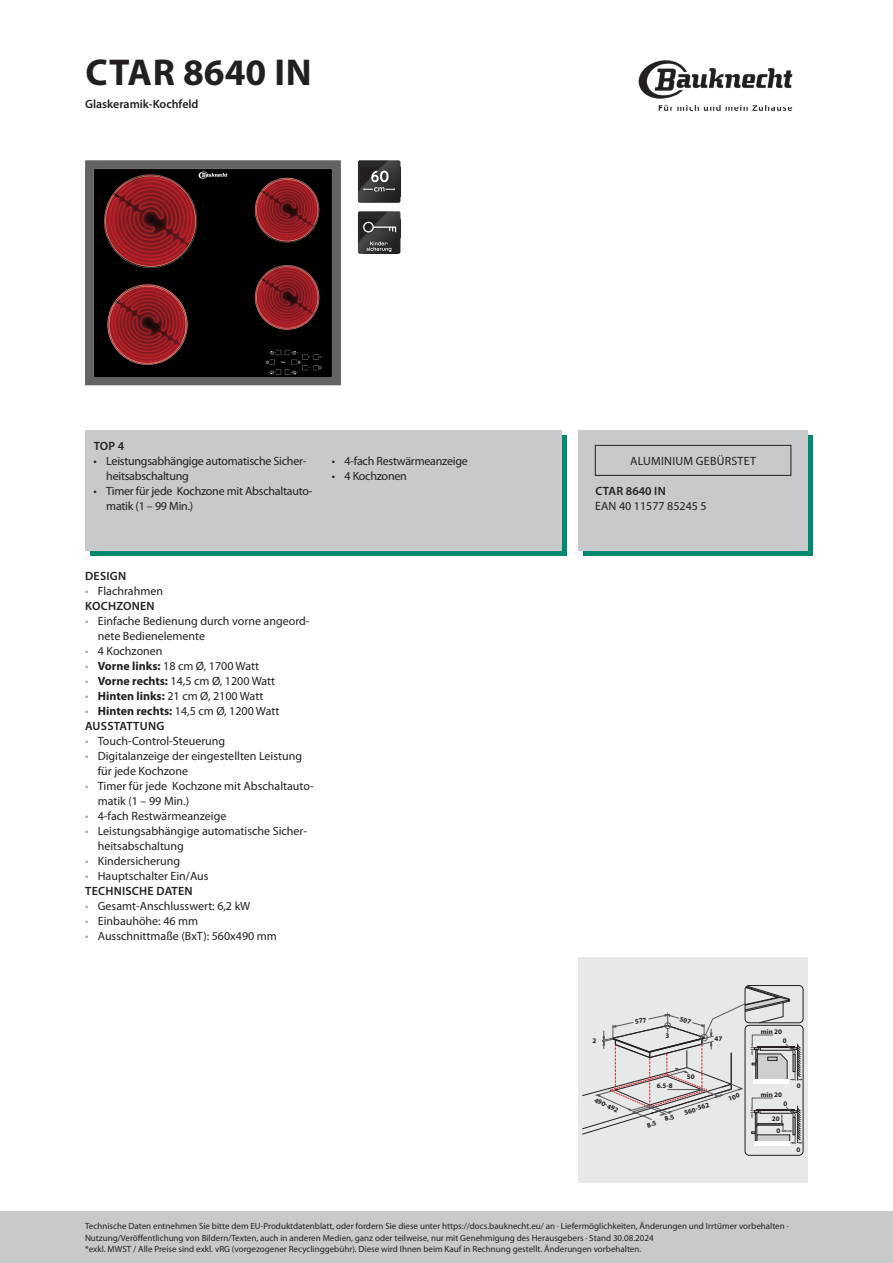
<style>
.page{position:relative;width:893px;height:1263px;background:#fff}
.page>*{position:absolute;margin:0;border:0;box-sizing:border-box;transform-origin:0 0}
.t1{font:700 37.5px "Myriad Pro";color:#231f20}
.t2{font:12px/15px "Myriad Pro";color:#231f20}
.t3{font:12px/15px "Myriad Pro";letter-spacing:-.02em;color:#231f20}
.t4{font:600 12px "Myriad Pro";color:#231f20}
.t5{font:12px "Myriad Pro";letter-spacing:.02em;color:#231f20}
.t6{font:9px/11.2px "Myriad Pro";color:#231f20}
.t7{font:700 7.05px/11.7px "Myriad Pro";color:#231f20;text-align:right}
.s1{color:#9ea0a2}
.s2{font-weight:600}
.s3{font-weight:700}
</style>
<div class="page">
<img style="left:638px;top:60px;width:155px;height:52px">
<div style="left:0;top:1212px;width:893px;height:51px;background:#c7c9cb"></div>
<img style="left:85px;top:160px;width:256px;height:225px">
<svg style="left:358px;top:160px;width:42px;height:43px;background:#444243"></svg>
<svg style="left:358px;top:211px;width:42px;height:43px;background:#444344"></svg>
<svg style="left:90px;top:436px;width:477px;height:120px;background:#20927f"></svg>
<div style="left:85px;top:430px;width:476px;height:120px;background:#c7c9cb"></div>
<div style="left:584px;top:436px;width:229px;height:120px;background:#008871"></div>
<div style="left:578px;top:430px;width:230px;height:120px;background:#c7c9cb"></div>
<div style="left:595px;top:445px;width:196px;height:30px;border:1px solid #231f20"></div>
<div style="left:578px;top:958px;width:230px;height:225px;background:#e7e8e8"></div>
<div style="left:745px;top:1025px;width:58px;height:130px;border:1px solid #231f20;border-radius:4px"></div>
<hr style="left:754px;top:1141px;width:36px;height:4px;background:#fff">
<div style="left:745px;top:985px;width:58px;height:38px;border:1px solid #231f20;border-radius:4px"></div>
<svg style="left:583px;top:986px;width:219px;height:158px"></svg>
<h1 class="t1" style="left:85px;top:48px;width:228px">CTAR 8640 IN</h1>
<p class="t4" style="left:85px;top:97px;width:115px">Glaskeramik-Kochfeld</p>
<p class="t4" style="left:94px;top:439px;width:32px">TOP 4</p>
<p class="t3" style="left:106px;top:454px;width:202px;text-indent:-13px">• Leistungsabhängige automatische Sicher&shy;heitsabschaltung</p>
<p class="t3" style="left:106px;top:484px;width:208px;text-indent:-13px">• Timer für jede Kochzone mit Abschaltauto&shy;matik (1 – 99 Min.)</p>
<p class="t3" style="left:332px;top:454px;width:138px">• 4-fach Restwärmeanzeige</p>
<p class="t3" style="left:332px;top:469px;width:77px">• 4 Kochzonen</p>
<p class="t4" style="left:85px;top:570px;width:43px">DESIGN</p>
<p class="t2" style="left:85px;top:584px;width:80px"><span class="s1">•</span> Flachrahmen<br><span class="s2">KOCHZONEN</span></p>
<p class="t2" style="left:98px;top:614px;width:213px;text-indent:-13px"><span class="s1">•</span> Einfache Bedienung durch vorne angeord&shy;nete Bedienelemente</p>
<p class="t2" style="left:85px;top:644px;width:79px"><span class="s1">•</span> 4 Kochzonen</p>
<p class="t2" style="left:85px;top:659px;width:175px"><span class="s1">•</span> <span class="s3">Vorne links:</span> 18 cm Ø, 1700 Watt</p>
<p class="t2" style="left:85px;top:674px;width:192px"><span class="s1">•</span> <span class="s3">Vorne rechts:</span> 14,5 cm Ø, 1200 Watt</p>
<p class="t2" style="left:85px;top:689px;width:180px"><span class="s1">•</span> <span class="s3">Hinten links:</span> 21 cm Ø, 2100 Watt</p>
<p class="t2" style="left:85px;top:704px;width:196px"><span class="s1">•</span> <span class="s3">Hinten rechts:</span> 14,5 cm Ø, 1200 Watt<br><span class="s2">AUSSTATTUNG</span></p>
<p class="t2" style="left:85px;top:734px;width:142px"><span class="s1">•</span> Touch-Control-Steuerung</p>
<p class="t2" style="left:98px;top:749px;width:206px;text-indent:-13px"><span class="s1">•</span> Digitalanzeige der eingestellten Leistung für jede Kochzone</p>
<p class="t2" style="left:98px;top:779px;width:218px;text-indent:-13px"><span class="s1">•</span> Timer für jede Kochzone mit Abschaltauto&shy;matik (1 – 99 Min.)</p>
<p class="t2" style="left:85px;top:809px;width:143px"><span class="s1">•</span> 4-fach Restwärmeanzeige</p>
<p class="t2" style="left:98px;top:824px;width:211px;text-indent:-13px"><span class="s1">•</span> Leistungsabhängige automatische Sicher&shy;heitsabschaltung</p>
<p class="t2" style="left:85px;top:854px;width:97px"><span class="s1">•</span> Kindersicherung</p>
<p class="t2" style="left:85px;top:869px;width:125px"><span class="s1">•</span> Hauptschalter Ein/Aus<br><span class="s2">TECHNISCHE DATEN</span></p>
<p class="t2" style="left:85px;top:899px;width:167px"><span class="s1">•</span> Gesamt-Anschlusswert: 6,2 kW</p>
<p class="t2" style="left:85px;top:914px;width:115px"><span class="s1">•</span> Einbauhöhe: 46 mm</p>
<p class="t2" style="left:85px;top:929px;width:193px"><span class="s1">•</span> Ausschnittmaße (BxT): 560x490 mm</p>
<p class="t5" style="left:630px;top:454px;width:127px">ALUMINIUM GEBÜRSTET</p>
<p class="t4" style="left:595px;top:484px;width:72px">CTAR 8640 IN</p>
<p class="t2" style="left:595px;top:499px;width:113px">EAN 40 11577 85245 5</p>
<p class="t7" style="left:597px;top:1094px;width:27px;rotate:25deg">490-492</p>
<p class="t7" style="left:666px;top:1030px;width:5px">3</p>
<p class="t7" style="left:657px;top:1079px;width:17px">6.5 8</p>
<p class="t7" style="left:687px;top:1070px;width:9px">50</p>
<p class="t7" style="left:682px;top:1107px;width:27px;rotate:-18deg">560-562</p>
<p class="t7" style="left:761px;top:1025px;width:23px">min 20</p>
<p class="t7" style="left:783px;top:1034px;width:5px">0</p>
<p class="t7" style="left:761px;top:1088px;width:23px">min 20</p>
<p class="t7" style="left:772px;top:1112px;width:10px">20<br>0</p>
<p class="t7" style="left:784px;top:1097px;width:5px">0</p>
<p class="t7" style="left:797px;top:1079px;width:5px">0</p>
<p class="t7" style="left:796px;top:1143px;width:5px">0</p>
<p class="t6" style="left:85px;top:1221px;width:705px">Technische Daten entnehmen Sie bitte dem EU-Produktdatenblatt, oder fordern Sie diese unter https://docs.bauknecht.eu/ an · Liefermöglichkeiten, Änderungen und Irrtümer vorbehalten ·<br>Nutzung/Veröffentlichung von Bildern/Texten, auch in anderen Medien, ganz oder teilweise, nur mit Genehmigung des Herausgebers · Stand 30.08.2024<br>*exkl. MWST / Alle Preise sind exkl. vRG (vorgezogener Recyclinggebühr). Diese wird Ihnen beim Kauf in Rechnung gestellt. Änderungen vorbehalten.</p>
</div>
